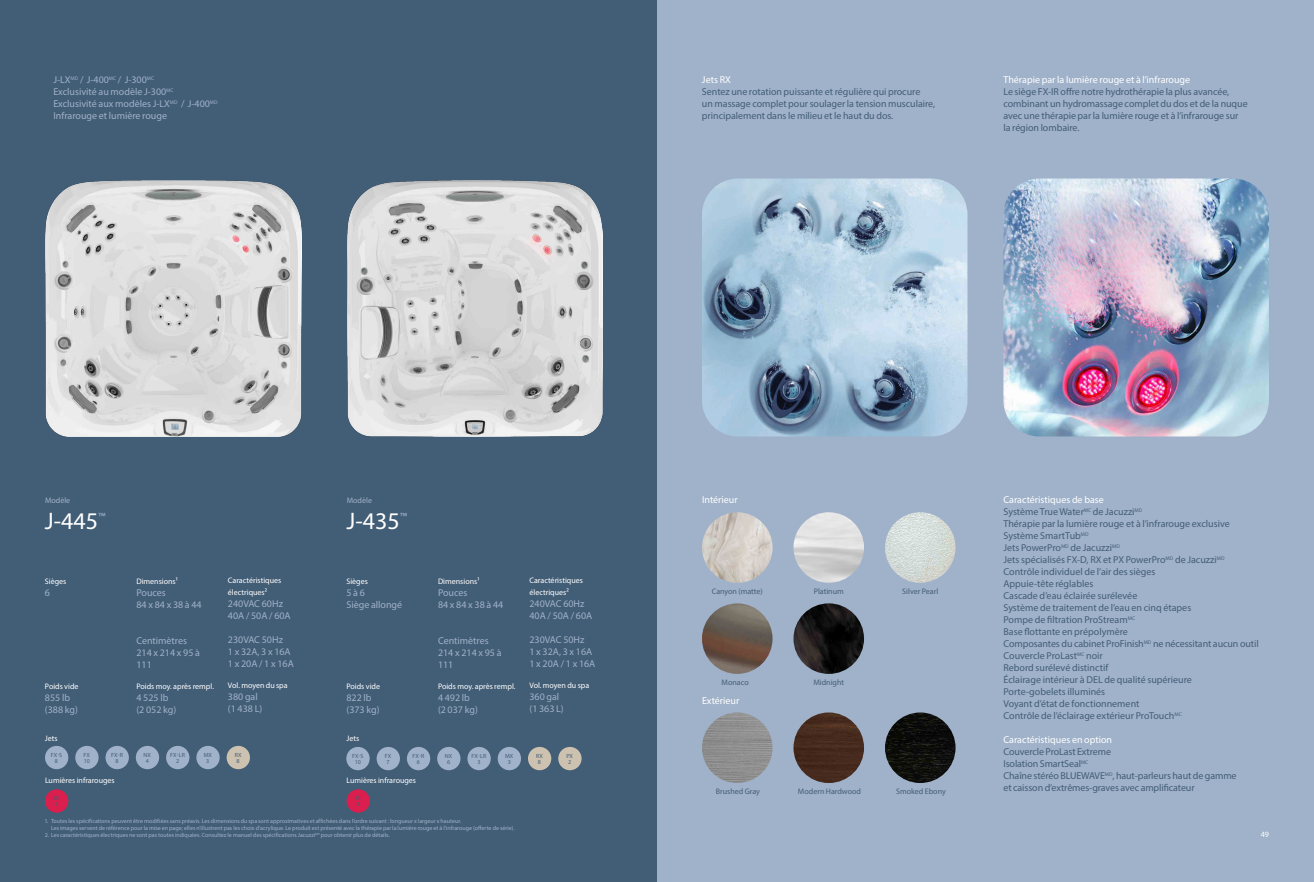
<style>
.page{position:relative;width:1314px;height:882px;background:#fff}
.page>*{position:absolute;margin:0;border:0;box-sizing:border-box;transform-origin:0 0}
.t1{font:24px "Myriad Pro";color:#fff}
.t2{font:10px/12px "Myriad Pro";letter-spacing:-.005em;color:#425d76}
.t3{font:10px/12px "Myriad Pro";color:#a0b2c9}
.t4{font:10px "Myriad Pro";color:#fff}
.t5{font:8px/12px "Myriad Pro";color:#fff}
.t6{font:8px "Myriad Pro";color:#425d76}
.t7{font:8px "Myriad Pro";color:#a0b2c9}
.t8{font:6px/7.2px "Myriad Pro";color:#a0b2c9}
.t9{font:6px/6px "Myriad Pro";letter-spacing:.02em;color:#425d76;text-align:center}
.s1{color:#fff}
</style>
<div class="page">
<div style="left:0;top:0;width:657px;height:882px;background:#425d76"></div>
<div style="left:657px;top:0;width:657px;height:882px;background:#a0b2c9"></div>
<img style="left:702px;top:178px;width:266px;height:258px">
<img style="left:46px;top:180px;width:255px;height:256px">
<img style="left:348px;top:180px;width:254px;height:256px">
<div style="left:45px;top:746px;width:23px;height:23px;background:#a0b2c9;border-radius:50%"></div>
<div style="left:75px;top:746px;width:24px;height:23px;background:#a0b2c9;border-radius:50%"></div>
<div style="left:166px;top:746px;width:23px;height:23px;background:#a0b2c9;border-radius:50%"></div>
<div style="left:136px;top:746px;width:23px;height:23px;background:#a0b2c9;border-radius:50%"></div>
<div style="left:106px;top:746px;width:23px;height:23px;background:#a0b2c9;border-radius:50%"></div>
<div style="left:196px;top:746px;width:24px;height:23px;background:#a0b2c9;border-radius:50%"></div>
<div style="left:227px;top:746px;width:23px;height:23px;background:#cdc2b0;border-radius:50%"></div>
<div style="left:346px;top:747px;width:24px;height:23px;background:#a0b2c9;border-radius:50%"></div>
<div style="left:377px;top:747px;width:23px;height:23px;background:#a0b2c9;border-radius:50%"></div>
<div style="left:467px;top:747px;width:24px;height:23px;background:#a0b2c9;border-radius:50%"></div>
<div style="left:437px;top:747px;width:23px;height:23px;background:#a0b2c9;border-radius:50%"></div>
<div style="left:407px;top:747px;width:23px;height:23px;background:#a0b2c9;border-radius:50%"></div>
<div style="left:498px;top:747px;width:23px;height:23px;background:#a0b2c9;border-radius:50%"></div>
<div style="left:528px;top:747px;width:23px;height:23px;background:#cdc2b0;border-radius:50%"></div>
<div style="left:558px;top:747px;width:24px;height:23px;background:#cdc2b0;border-radius:50%"></div>
<div style="left:45px;top:789px;width:23px;height:24px;background:#da1e4e;border-radius:50%"></div>
<div style="left:347px;top:789px;width:23px;height:24px;background:#da1e4e;border-radius:50%"></div>
<img style="left:794px;top:603px;width:70px;height:71px;border-radius:35px">
<img style="left:702px;top:603px;width:71px;height:71px;border-radius:35px">
<img style="left:702px;top:512px;width:71px;height:71px;border-radius:35px">
<img style="left:794px;top:512px;width:70px;height:71px;border-radius:35px">
<img style="left:885px;top:512px;width:71px;height:71px;border-radius:35px">
<img style="left:794px;top:712px;width:70px;height:71px;border-radius:35px">
<img style="left:885px;top:712px;width:71px;height:71px;border-radius:35px">
<img style="left:702px;top:712px;width:71px;height:71px;border-radius:35px">
<img style="left:1003px;top:178px;width:266px;height:258px">
<p class="t3" style="left:53px;top:74px;width:102px">J-LX<sup>MD</sup> / J-400<sup>MC</sup> / J-300<sup>MC</sup></p>
<p class="t3" style="left:53px;top:86px;width:166px;text-indent:-8px"><span class="s1">●</span> Exclusivité au modèle J-300<sup>MC<br></sup>Exclusivité aux modèles J-LX<sup>MD</sup> / J-400<sup>MD<br></sup>Infrarouge et lumière rouge</p>
<p class="t4" style="left:702px;top:74px;width:30px">Jets RX</p>
<p class="t2" style="left:702px;top:86px;width:235px">Sentez une rotation puissante et régulière qui procure<br>un massage complet pour soulager la tension musculaire, principalement dans le milieu et le haut du dos.</p>
<p class="t4" style="left:1004px;top:74px;width:188px">Thérapie par la lumière rouge et à l’infrarouge</p>
<p class="t2" style="left:1004px;top:86px;width:246px">Le siège FX-IR offre notre hydrothérapie la plus avancée, combinant un hydromassage complet du dos et de la nuque avec une thérapie par la lumière rouge et à l’infrarouge sur la région lombaire.</p>
<p class="t7" style="left:45px;top:496px;width:27px">Modèle</p>
<p class="t7" style="left:347px;top:496px;width:27px">Modèle</p>
<h1 class="t1" style="left:45px;top:506px;width:62px">J-445<sup>™</sup></h1>
<h1 class="t1" style="left:346px;top:506px;width:62px">J-435<sup>™</sup></h1>
<p class="t5" style="left:45px;top:575px;width:23px">Sièges</p>
<p class="t3" style="left:45px;top:586px;width:7px">6</p>
<p class="t5" style="left:45px;top:681px;width:35px">Poids vide</p>
<p class="t3" style="left:45px;top:692px;width:35px">855 lb (388 kg)</p>
<p class="t5" style="left:136px;top:575px;width:43px">Dimensions¹</p>
<p class="t3" style="left:136px;top:586px;width:67px">Pouces<br>84 x 84 x 38 à 44</p>
<p class="t3" style="left:136px;top:634px;width:65px">Centimètres<br>214 x 214 x 95 à<br>111</p>
<p class="t5" style="left:136px;top:681px;width:79px">Poids moy. après rempl.</p>
<p class="t3" style="left:136px;top:692px;width:41px">4 525 lb (2 052 kg)</p>
<p class="t5" style="left:228px;top:574px;width:55px">Caractéristiques électriques²</p>
<p class="t3" style="left:228px;top:597px;width:64px">240VAC 60Hz<br>40A / 50A / 60A</p>
<p class="t3" style="left:228px;top:633px;width:67px">230VAC 50Hz<br>1 x 32A, 3 x 16A<br>1 x 20A / 1 x 16A</p>
<p class="t5" style="left:228px;top:680px;width:61px">Vol. moyen du spa</p>
<p class="t3" style="left:228px;top:691px;width:36px">380 gal (1 438 L)</p>
<p class="t5" style="left:346px;top:575px;width:23px">Sièges</p>
<p class="t3" style="left:346px;top:586px;width:57px">5 à 6<br>Siège allongé</p>
<p class="t5" style="left:346px;top:681px;width:35px">Poids vide</p>
<p class="t3" style="left:346px;top:692px;width:35px">822 lb (373 kg)</p>
<p class="t5" style="left:45px;top:732px;width:14px">Jets</p>
<p class="t5" style="left:347px;top:732px;width:14px">Jets</p>
<p class="t5" style="left:438px;top:575px;width:43px">Dimensions¹</p>
<p class="t3" style="left:438px;top:586px;width:67px">Pouces<br>84 x 84 x 38 à 44</p>
<p class="t3" style="left:438px;top:634px;width:65px">Centimètres<br>214 x 214 x 95 à<br>111</p>
<p class="t5" style="left:438px;top:681px;width:79px">Poids moy. après rempl.</p>
<p class="t3" style="left:438px;top:692px;width:41px">4 492 lb (2 037 kg)</p>
<p class="t5" style="left:530px;top:574px;width:55px">Caractéristiques électriques²</p>
<p class="t3" style="left:530px;top:597px;width:64px">240VAC 60Hz<br>40A / 50A / 60A</p>
<p class="t3" style="left:530px;top:633px;width:67px">230VAC 50Hz<br>1 x 32A, 3 x 16A<br>1 x 20A / 1 x 16A</p>
<p class="t5" style="left:530px;top:680px;width:61px">Vol. moyen du spa</p>
<p class="t3" style="left:530px;top:691px;width:36px">360 gal (1 363 L)</p>
<p class="t9" style="left:51px;top:752px;width:13px">FX-S<br>8</p>
<p class="t9" style="left:84px;top:752px;width:8px;text-align:left">FX<br>10</p>
<p class="t9" style="left:170px;top:752px;width:16px">FX-LR<br>2</p>
<p class="t9" style="left:111px;top:752px;width:13px">FX-R<br>8</p>
<p class="t9" style="left:204px;top:752px;width:10px">MX<br>3</p>
<p class="t9" style="left:235px;top:752px;width:8px">RX<br>8</p>
<p class="t9" style="left:352px;top:753px;width:13px">FX-S<br>10</p>
<p class="t9" style="left:385px;top:753px;width:8px;text-align:left">FX<br>7</p>
<p class="t9" style="left:472px;top:753px;width:16px">FX-LR<br>3</p>
<p class="t9" style="left:144px;top:752px;width:9px">NX<br>4</p>
<p class="t9" style="left:413px;top:753px;width:13px">FX-R<br>6</p>
<p class="t9" style="left:505px;top:753px;width:10px">MX<br>3</p>
<p class="t9" style="left:536px;top:753px;width:8px">RX<br>8</p>
<p class="t9" style="left:566px;top:753px;width:8px;text-align:left">PX<br>2</p>
<p class="t9" style="left:445px;top:753px;width:9px">NX<br>6</p>
<p class="t5" style="left:45px;top:774px;width:71px">Lumières infrarouges</p>
<p class="t5" style="left:346px;top:774px;width:71px">Lumières infrarouges</p>
<p class="t9" style="left:54px;top:795px;width:6px;text-align:left">IR<br>2</p>
<p class="t9" style="left:356px;top:795px;width:6px;text-align:left">IR<br>2</p>
<p class="t8" style="left:51px;top:817px;width:465px;text-indent:-6px">1. Toutes les spécifications peuvent être modifiées sans préavis. Les dimensions du spa sont approximatives et affichées dans l’ordre suivant : longueur x largeur x hauteur.<br>Les images servent de référence pour la mise en page; elles n’illustrent pas les choix d’acrylique. Le produit est présenté avec la thérapie par la lumière rouge et à l’infrarouge (offerte de série).</p>
<p class="t8" style="left:45px;top:831px;width:346px">2. Les caractéristiques électriques ne sont pas toutes indiquées. Consultez le manuel des spécifications Jacuzzi<sup>MD</sup> pour obtenir plus de détails.</p>
<p class="t4" style="left:702px;top:494px;width:37px">Intérieur</p>
<p class="t6" style="left:712px;top:586px;width:52px">Canyon (matte)</p>
<p class="t6" style="left:814px;top:586px;width:31px">Platinum</p>
<p class="t6" style="left:902px;top:586px;width:37px">Silver Pearl</p>
<p class="t6" style="left:722px;top:677px;width:29px">Monaco</p>
<p class="t6" style="left:813px;top:677px;width:32px">Midnight</p>
<p class="t4" style="left:702px;top:694px;width:39px">Extérieur</p>
<p class="t6" style="left:716px;top:787px;width:46px">Brushed Gray</p>
<p class="t6" style="left:798px;top:787px;width:65px">Modern Hardwood</p>
<p class="t6" style="left:896px;top:787px;width:51px">Smoked Ebony</p>
<p class="t2" style="left:1003px;top:494px;width:257px"><span class="s1">Caractéristiques de base<br></span>Système True Water<sup>MC</sup> de Jacuzzi<sup>MD<br></sup>Thérapie par la lumière rouge et à l’infrarouge exclusive Système SmartTub<sup>MD<br></sup>Jets PowerPro<sup>MD</sup> de Jacuzzi<sup>MD<br></sup>Jets spécialisés FX-D, RX et PX PowerPro<sup>MD</sup> de Jacuzzi<sup>MD </sup>Contrôle individuel de l’air des sièges<br>Appuie-tête réglables<br>Cascade d’eau éclairée surélevée<br>Système de traitement de l’eau en cinq étapes<br>Pompe de filtration ProStream<sup>MC<br></sup>Base flottante en prépolymère<br>Composantes du cabinet ProFinish<sup>MD</sup> ne nécessitant aucun outil Couvercle ProLast<sup>MC</sup> noir<br>Rebord surélevé distinctif<br>Éclairage intérieur à DEL de qualité supérieure<br>Porte-gobelets illuminés<br>Voyant d’état de fonctionnement<br>Contrôle de l’éclairage extérieur ProTouch<sup>MC</sup></p>
<p class="t4" style="left:1004px;top:734px;width:110px">Caractéristiques en option</p>
<p class="t2" style="left:1003px;top:746px;width:235px">Couvercle ProLast Extreme<br>Isolation SmartSeal<sup>MC<br></sup>Chaîne stéréo BLUEWAVE<sup>MD</sup>, haut-parleurs haut de gamme et caisson d’extrêmes-graves avec amplificateur</p>
<p class="t5" style="left:1261px;top:828px;width:10px">49</p>
</div>
